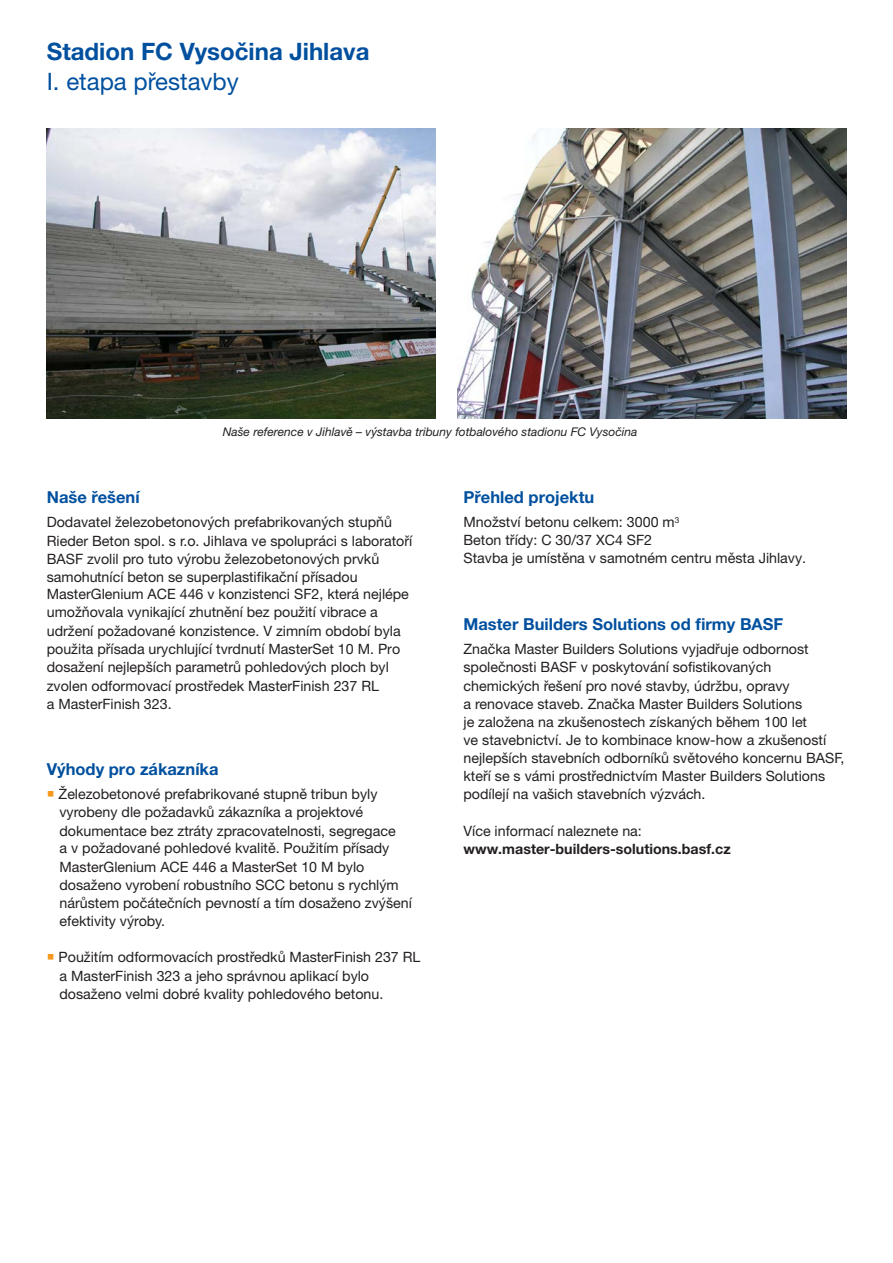
<style>
.page{position:relative;width:893px;height:1263px;background:#fff}
.page>*{position:absolute;margin:0;border:0;box-sizing:border-box;transform-origin:0 0}
.Title_Product{font:700 24px "Helvetica Neue LT Pro";color:#01509f}
.Title_Product-2{font:24px "Helvetica Neue LT Pro";color:#01509f}
.Copy____Continuous_T{font:700 16.5px "Helvetica Neue LT Pro";color:#01509f}
.Copy____Continuous_T-2{font:14.25px/18.1px "Helvetica Neue LT Pro";color:#231f20}
.Copy____Continuous_T-3{font:700 14.25px/18.1px "Helvetica Neue LT Pro";color:#231f20}
.Running_Text_italic{font:italic 12px "Helvetica Neue LT Pro";color:#231f20}
.s1{color:#f7981d}
.s2{font-weight:400}
</style>
<div class="page">
<img style="left:47px;top:129px;width:389px;height:290px">
<img style="left:457px;top:129px;width:389px;height:290px">
<p class="Title_Product" style="left:47px;top:36px;width:324px">Stadion FC Vysočina Jihlava</p>
<p class="Title_Product-2" style="left:47px;top:66px;width:194px">I. etapa přestavby</p>
<p class="Running_Text_italic" style="left:223px;top:425px;width:416px">Naše reference v Jihlavě – výstavba tribuny fotbalového stadionu FC Vysočina</p>
<p class="Copy____Continuous_T" style="left:47px;top:487px;width:94px">Naše řešení</p>
<p class="Copy____Continuous_T-2" style="left:47px;top:513px;width:367px">Dodavatel železobetonových prefabrikovaných stupňů Rieder Beton spol. s r.o. Jihlava ve spolupráci s laboratoří BASF zvolil pro tuto výrobu železobetonových prvků samohutnící beton se superplastifikační přísadou MasterGlenium ACE 446 v konzistenci SF2, která nejlépe umožňovala vynikající zhutnění bez použití vibrace a udržení požadované konzistence. V zimním období byla použita přísada urychlující tvrdnutí MasterSet 10 M. Pro dosažení nejlepších parametrů pohledových ploch byl zvolen odformovací prostředek MasterFinish 237 RL<br>a MasterFinish 323.</p>
<p class="Copy____Continuous_T" style="left:47px;top:759px;width:173px">Výhody pro zákazníka</p>
<p class="Copy____Continuous_T-2" style="left:60px;top:785px;width:338px;text-indent:-13px"><span class="s1">○</span> Železobetonové prefabrikované stupně tribun byly vyrobeny dle požadavků zákazníka a projektové dokumentace bez ztráty zpracovatelnosti, segregace a v požadované pohledové kvalitě. Použitím přísady</p>
<p class="Copy____Continuous_T-2" style="left:60px;top:857px;width:354px">MasterGlenium ACE 446 a MasterSet 10 M bylo dosaženo vyrobení robustního SCC betonu s rychlým nárůstem počátečních pevností a tím dosaženo zvýšení efektivity výroby.</p>
<p class="Copy____Continuous_T-2" style="left:60px;top:948px;width:362px;text-indent:-13px"><span class="s1">○</span> Použitím odformovacích prostředků MasterFinish 237 RL a MasterFinish 323 a jeho správnou aplikací bylo dosaženo velmi dobré kvality pohledového betonu.</p>
<p class="Copy____Continuous_T" style="left:463px;top:487px;width:132px">Přehled projektu</p>
<p class="Copy____Continuous_T-2" style="left:463px;top:513px;width:344px;line-height:17.5px">Množství betonu celkem: 3000 m<sup>3<br></sup>Beton třídy: C 30/37 XC4 SF2<br>Stavba je umístěna v samotném centru města Jihlavy.</p>
<p class="Copy____Continuous_T" style="left:463px;top:614px;width:321px">Master Builders Solutions od firmy BASF</p>
<p class="Copy____Continuous_T-2" style="left:463px;top:640px;width:382px">Značka Master Builders Solutions vyjadřuje odbornost společnosti BASF v poskytování sofistikovaných chemických řešení pro nové stavby, údržbu, opravy<br>a renovace staveb. Značka Master Builders Solutions<br>je založena na zkušenostech získaných během 100 let<br>ve stavebnictví. Je to kombinace know-how a zkušeností nejlepších stavebních odborníků světového koncernu BASF, kteří se s vámi prostřednictvím Master Builders Solutions podílejí na vašich stavebních výzvách.</p>
<p class="Copy____Continuous_T-3" style="left:463px;top:821px;width:269px"><span class="s2">Více informací naleznete na: </span>www.master-builders-solutions.basf.cz</p>
</div>
